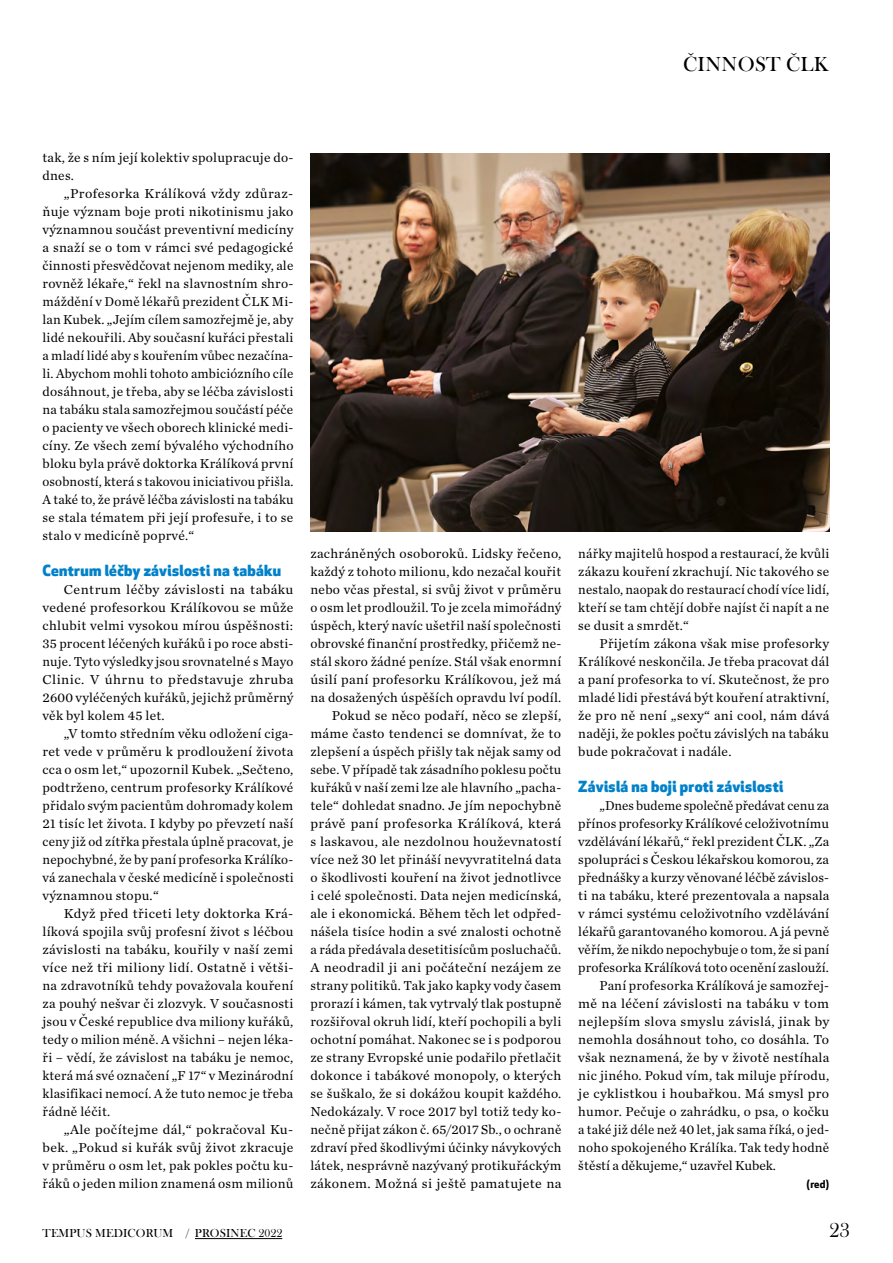
<style>
.page{position:relative;width:893px;height:1263px;background:#fff}
.page>*{position:absolute;margin:0;border:0;box-sizing:border-box;transform-origin:0 0}
.t1{font:21px "Baskerville Old Face DOT";letter-spacing:.015em;color:#000}
.t2{font:800 15px "Apex New";letter-spacing:.02em;color:#0081c9}
.t3{font:13.5px/18px "Chronicle Text G1";letter-spacing:.02em;color:#000;text-align:justify}
.t4{font:13.5px "Chronicle Text G1";color:#000}
.t5{font:12px "Baskerville Old Face DOT";letter-spacing:.015em;color:#000}
.t6{font:700 10.5px "Apex New";color:#000}
</style>
<div class="page">
<hr style="left:195px;top:1238px;width:87px;height:1px;background:#000">
<img style="left:310px;top:153px;width:519px;height:379px">
<h1 class="t1" style="left:683px;top:53px;width:147px">ČINNOST ČLK</h1>
<p class="t3" style="left:43px;top:148px;width:252px">tak, že s ním její kolektiv spolupracuje do&shy;dnes.</p>
<p class="t3" style="left:43px;top:184px;width:252px;text-indent:21px">„Profesorka Králíková vždy zdůraz&shy;ňuje význam boje proti nikotinismu jako významnou součást preventivní medicíny a snaží se o tom v rámci své pedagogické činnosti přesvědčovat nejenom mediky, ale rovněž lékaře,“ řekl na slavnostním shro&shy;máždění v Domě lékařů prezident ČLK Mi&shy;lan Kubek. „Jejím cílem samozřejmě je, aby lidé nekouřili. Aby současní kuřáci přestali a mladí lidé aby s kouřením vůbec nezačína&shy;li. Abychom mohli tohoto ambiciózního cíle dosáhnout, je třeba, aby se léčba závislosti na tabáku stala samozřejmou součástí péče o pacienty ve všech oborech klinické medi&shy;cíny. Ze všech zemí bývalého východního bloku byla právě doktorka Králíková první osobností, která s takovou iniciativou přišla.<br>A také to, že právě léčba závislosti na tabáku se stala tématem při její profesuře, i to se stalo v medicíně poprvé.“</p>
<p class="t2" style="left:43px;top:560px;width:240px">Centrum léčby závislosti na tabáku</p>
<p class="t3" style="left:43px;top:580px;width:253px;text-indent:21px">Centrum léčby závislosti na tabáku vedené profesorkou Králíkovou se může chlubit velmi vysokou mírou úspěšnosti:<br>35 procent léčených kuřáků i po roce absti&shy;nuje. Tyto výsledky jsou srovnatelné s Mayo Clinic. V úhrnu to představuje zhruba 2600 vyléčených kuřáků, jejichž průměrný věk byl kolem 45 let.</p>
<p class="t3" style="left:43px;top:724px;width:253px;text-indent:21px">„V tomto středním věku odložení ciga&shy;ret vede v průměru k prodloužení života cca o osm let,“ upozornil Kubek. „Sečteno, podtrženo, centrum profesorky Králíkové přidalo svým pacientům dohromady kolem 21 tisíc let života. I kdyby po převzetí naší ceny již od zítřka přestala úplně pracovat, je nepochybné, že by paní profesorka Králíko&shy;vá zanechala v české medicíně i společnosti významnou stopu.“</p>
<p class="t3" style="left:43px;top:904px;width:252px;text-indent:21px">Když před třiceti lety doktorka Krá&shy;líková spojila svůj profesní život s léčbou závislosti na tabáku, kouřily v naší zemi více než tři miliony lidí. Ostatně i větši&shy;na zdravotníků tehdy považovala kouření za pouhý nešvar či zlozvyk. V současnosti jsou v České republice dva miliony kuřáků, tedy o milion méně. A všichni – nejen léka&shy;ři – vědí, že závislost na tabáku je nemoc, která má své označení „F 17“ v Mezinárodní klasifikaci nemocí. A že tuto nemoc je třeba řádně léčit.</p>
<p class="t3" style="left:43px;top:1120px;width:253px;text-indent:21px">„Ale počítejme dál,“ pokračoval Ku&shy;bek. „Pokud si kuřák svůj život zkracuje v průměru o osm let, pak pokles počtu ku&shy;řáků o jeden milion znamená osm milionů</p>
<p class="t3" style="left:310px;top:544px;width:253px;text-align:right">zachráněných osoboroků. Lidsky řečeno, každý z tohoto milionu, kdo nezačal kouřit nebo včas přestal, si svůj život v průměru o osm let prodloužil. To je zcela mimořádný úspěch, který navíc ušetřil naší společnosti obrovské finanční prostředky, přičemž ne&shy;stál skoro žádné peníze. Stál však enormní úsilí paní profesorku Králíkovou, jež má na dosažených úspěších opravdu lví podíl.<br>Pokud se něco podaří, něco se zlepší, máme často tendenci se domnívat, že to zlepšení a úspěch přišly tak nějak samy od sebe. V případě tak zásadního poklesu počtu kuřáků v naší zemi lze ale hlavního „pacha&shy;tele“ dohledat snadno. Je jím nepochybně právě paní profesorka Králíková, která s laskavou, ale nezdolnou houževnatostí více než 30 let přináší nevyvratitelná data o škodlivosti kouření na život jednotlivce i celé společnosti. Data nejen medicínská, ale i ekonomická. Během těch let odpřed&shy;nášela tisíce hodin a své znalosti ochotně a ráda předávala desetitisícům posluchačů.<br>A neodradil ji ani počáteční nezájem ze strany politiků. Tak jako kapky vody časem prorazí i kámen, tak vytrvalý tlak postupně rozšiřoval okruh lidí, kteří pochopili a byli ochotní pomáhat. Nakonec se i s podporou ze strany Evropské unie podařilo přetlačit dokonce i tabákové monopoly, o kterých se šuškalo, že si dokážou koupit každého.<br>Nedokázaly. V roce 2017 byl totiž tedy ko&shy;nečně přijat zákon č. 65/2017 Sb., o ochraně zdraví před škodlivými účinky návykových látek, nesprávně nazývaný protikuřáckým zákonem. Možná si ještě pamatujete na</p>
<p class="t3" style="left:578px;top:544px;width:253px">nářky majitelů hospod a restaurací, že kvůli zákazu kouření zkrachují. Nic takového se nestalo, naopak do restaurací chodí více lidí, kteří se tam chtějí dobře najíst či napít a ne se dusit a smrdět.“</p>
<p class="t3" style="left:578px;top:634px;width:252px;text-indent:21px">Přijetím zákona však mise profesorky Králíkové neskončila. Je třeba pracovat dál a paní profesorka to ví. Skutečnost, že pro mladé lidi přestává být kouření atraktivní, že pro ně není „sexy“ ani cool, nám dává naději, že pokles počtu závislých na tabáku bude pokračovat i nadále.</p>
<p class="t2" style="left:578px;top:776px;width:207px">Závislá na boji proti závislosti</p>
<p class="t4" style="left:600px;top:795px;width:231px">„Dnes budeme společně předávat cenu za</p>
<p class="t3" style="left:578px;top:814px;width:252px">přínos profesorky Králíkové celoživotnímu</p>
<p class="t3" style="left:578px;top:832px;width:252px">vzdělávání lékařů,“ řekl prezident ČLK. „Za</p>
<p class="t3" style="left:578px;top:850px;width:252px">spolupráci s Českou lékařskou komorou, za</p>
<p class="t3" style="left:578px;top:868px;width:252px">přednášky a kurzy věnované léčbě závislos-</p>
<p class="t3" style="left:578px;top:886px;width:253px">ti na tabáku, které prezentovala a napsala</p>
<p class="t3" style="left:578px;top:904px;width:252px">v rámci systému celoživotního vzdělávání</p>
<p class="t3" style="left:578px;top:922px;width:252px">lékařů garantovaného komorou. A já pevně</p>
<p class="t3" style="left:578px;top:940px;width:252px">věřím, že nikdo nepochybuje o tom, že si paní</p>
<p class="t3" style="left:578px;top:958px;width:252px">profesorka Králíková toto ocenění zaslouží.</p>
<p class="t3" style="left:600px;top:976px;width:231px">Paní profesorka Králíková je samozřej-</p>
<p class="t3" style="left:578px;top:994px;width:252px">mě na léčení závislosti na tabáku v tom</p>
<p class="t3" style="left:578px;top:1012px;width:252px">nejlepším slova smyslu závislá, jinak by</p>
<p class="t3" style="left:578px;top:1030px;width:252px">nemohla dosáhnout toho, co dosáhla. To</p>
<p class="t3" style="left:578px;top:1048px;width:252px">však neznamená, že by v životě nestíhala</p>
<p class="t3" style="left:578px;top:1066px;width:252px">nic jiného. Pokud vím, tak miluje přírodu,</p>
<p class="t3" style="left:578px;top:1084px;width:252px">je cyklistkou i houbařkou. Má smysl pro</p>
<p class="t3" style="left:578px;top:1102px;width:252px">humor. Pečuje o zahrádku, o psa, o kočku</p>
<p class="t3" style="left:578px;top:1120px;width:252px">a také již déle než 40 let, jak sama říká, o jed-</p>
<p class="t3" style="left:578px;top:1138px;width:252px">noho spokojeného Králíka. Tak tedy hodně</p>
<p class="t4" style="left:578px;top:1155px;width:199px">štěstí a děkujeme,“ uzavřel Kubek.</p>
<p class="t6" style="left:807px;top:1177px;width:24px">(red)</p>
<p class="t5" style="left:43px;top:1227px;width:241px">TEMPUS MEDICORUM / PROSINEC 2022</p>
<h1 class="t1" style="left:829px;top:1219px;width:22px">23</h1>
</div>
